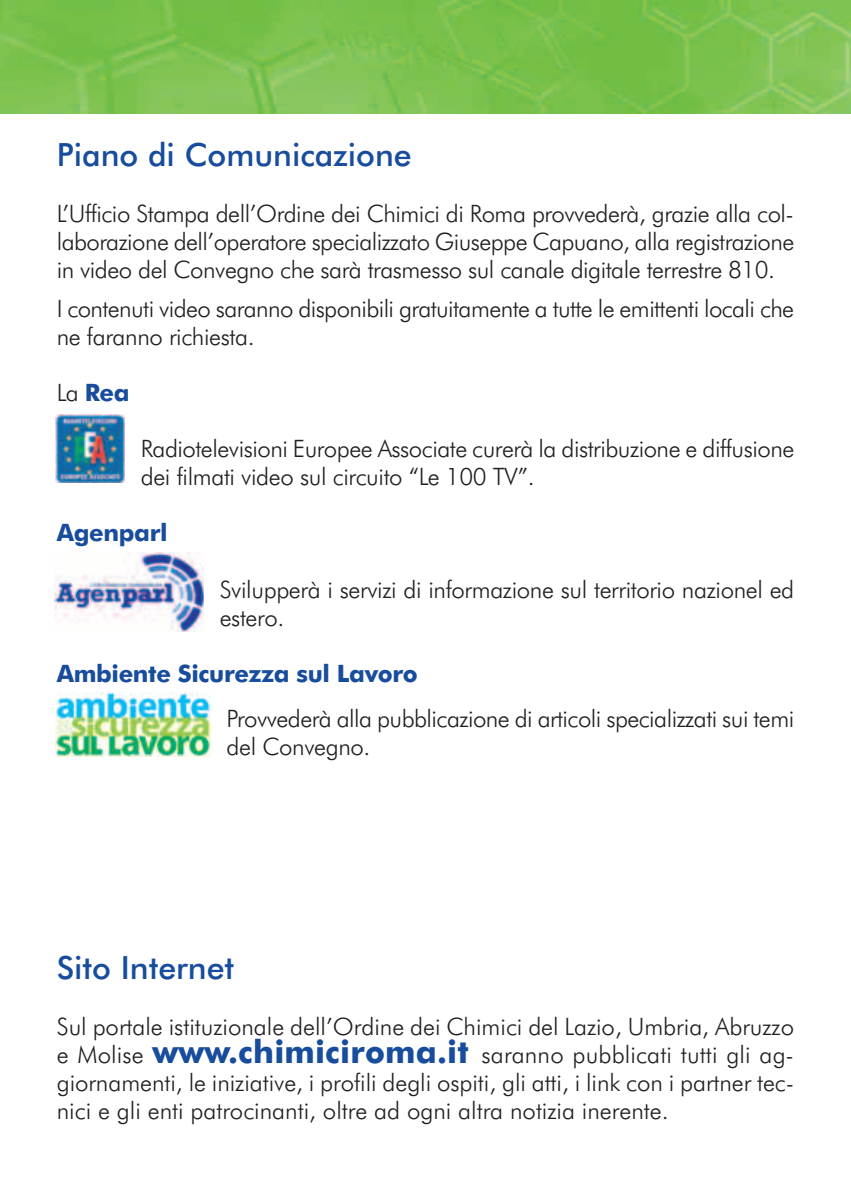
<style>
.page{position:relative;width:851px;height:1191px;background:#fff}
.page>*{position:absolute;margin:0;border:0;box-sizing:border-box;transform-origin:0 0}
.t1{font:500 32px "Futura BT";color:#184c9c}
.t2{font:300 24px/28px "Futura BT";letter-spacing:-.02em;color:#231f20}
.t3{font:700 24px "Futura BT";letter-spacing:-.015em;color:#184c9c}
.s1{font-weight:300;color:#231f20}
.s2{font-weight:700;font-size:32px;color:#184c9c}
</style>
<div class="page">
<img style="left:0;top:0;width:850px;height:113px">
<img style="left:55px;top:414px;width:69px;height:68px">
<img style="left:55px;top:552px;width:149px;height:79px">
<img style="left:56px;top:691px;width:154px;height:65px">
<h1 class="t1" style="left:57px;top:142px;width:356px">Piano di Comunicazione</h1>
<p class="t2" style="left:57px;top:201px;width:739px;text-align:justify">L’Ufficio Stampa dell’Ordine dei Chimici di Roma provvederà, grazie alla col&shy;laborazione dell’operatore specializzato Giuseppe Capuano, alla registrazione in video del Convegno che sarà trasmesso sul canale digitale terrestre 810.</p>
<p class="t2" style="left:57px;top:297px;width:738px">I contenuti video saranno disponibili gratuitamente a tutte le emittenti locali che ne faranno richiesta.</p>
<p class="t3" style="left:57px;top:383px;width:74px"><span class="s1">La</span> Rea</p>
<p class="t2" style="left:141px;top:437px;width:655px">Radiotelevisioni Europee Associate curerà la distribuzione e diffusione dei filmati video sul circuito “Le 100 TV”.</p>
<p class="t3" style="left:57px;top:523px;width:112px">Agenparl</p>
<p class="t2" style="left:220px;top:577px;width:576px">Svilupperà i servizi di informazione sul territorio nazionel ed estero.</p>
<p class="t3" style="left:57px;top:663px;width:362px">Ambiente Sicurezza sul Lavoro</p>
<p class="t2" style="left:226px;top:706px;width:569px">Provvederà alla pubblicazione di articoli specializzati sui temi del Convegno.</p>
<h1 class="t1" style="left:57px;top:954px;width:179px">Sito Internet</h1>
<p class="t2" style="left:57px;top:1014px;width:738px;text-align:justify">Sul portale istituzionale dell’Ordine dei Chimici del Lazio, Umbria, Abruzzo e Molise <span class="s2">www.chimiciroma.it</span> saranno pubblicati tutti gli ag&shy;giornamenti, le iniziative, i profili degli ospiti, gli atti, i link con i partner tec&shy;nici e gli enti patrocinanti, oltre ad ogni altra notizia inerente.</p>
</div>
